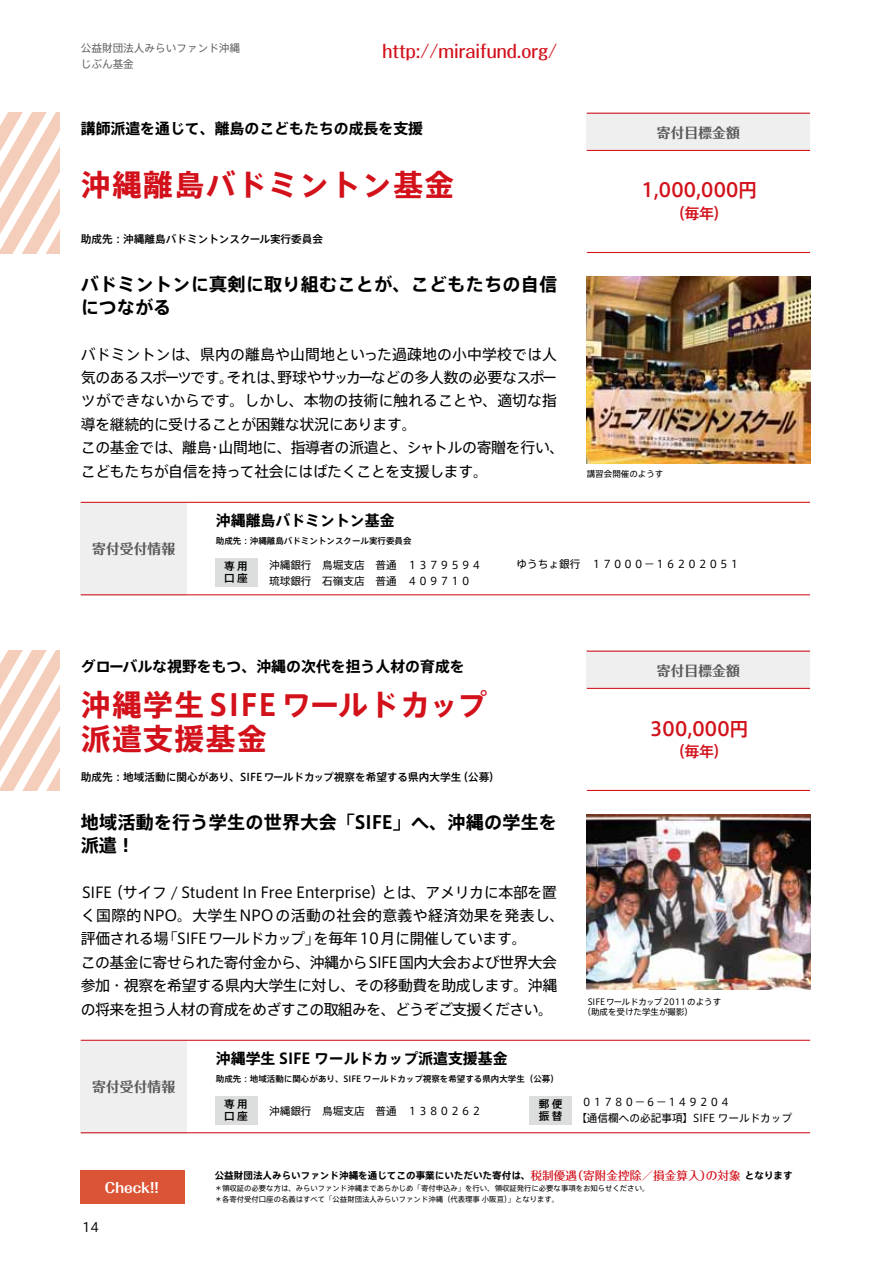
<style>
.page{position:relative;width:893px;height:1263px;background:#fff}
.page>*{position:absolute;margin:0;border:0;box-sizing:border-box;transform-origin:0 0}
.t1{font:700 29.7px/34px "Axis Std";letter-spacing:.05em;color:#d2111b}
.t2{font:500 19.2px "Axis Std";letter-spacing:-.025em;color:#d2111b}
.t3{font:700 18px/23.4px "Axis Std";letter-spacing:.015em;color:#000}
.t4{font:500 18px "Folk Pro";color:#d2111b}
.t5{font:14.85px/23.4px "Axis Std";letter-spacing:-.02em;color:#000}
.t6{font:700 14.85px "Axis Std";color:#000}
.t7{font:500 14.85px "Axis Std";color:#d2111b}
.t8{font:700 13.8px "Folk Pro";color:#595757}
.t9{font:700 13.8px "Folk Pro";color:#fff}
.t10{font:12.75px "Axis Std";color:#000}
.t11{font:10.65px/15.9px "Axis Std";color:#000}
.t12{font:500 10.65px/11.7px "Axis Std";color:#000}
.t13{font:10.65px/15.9px "Axis Std";color:#666464}
.t14{font:700 9.6px "Axis Std";color:#000}
.t15{font:500 8.55px "Axis Std";color:#000}
.t16{font:8.55px/10.6px "Axis Std";color:#000}
.t17{font:7.5px/10.6px "Axis Std";color:#000}
.s1{font-family:"Folk Pro";font-weight:500;font-size:11.7px;color:#d2111b}
</style>
<div class="page">
<hr style="left:892px;top:0;width:1px;height:1263px;background:#fce8f0">
<svg style="left:0;top:113px;width:60px;height:140px"></svg>
<svg style="left:0;top:651px;width:60px;height:140px"></svg>
<div style="left:81px;top:502px;width:106px;height:93px;background:#efefef"></div>
<div style="left:81px;top:1040px;width:106px;height:93px;background:#efefef"></div>
<hr style="left:81px;top:594px;width:729px;height:1px;background:#d2111b">
<hr style="left:81px;top:1132px;width:729px;height:1px;background:#d2111b">
<hr style="left:81px;top:502px;width:729px;height:1px;background:#d2111b">
<hr style="left:81px;top:1040px;width:729px;height:1px;background:#d2111b">
<div style="left:215px;top:558px;width:42px;height:28px;background:#dcdddd"></div>
<div style="left:215px;top:1096px;width:42px;height:28px;background:#dcdddd"></div>
<div style="left:529px;top:1096px;width:43px;height:28px;background:#dcdddd"></div>
<div style="left:81px;top:1170px;width:104px;height:33px;background:#da5435"></div>
<div style="left:587px;top:113px;width:223px;height:38px;background:#efefef"></div>
<div style="left:587px;top:651px;width:223px;height:38px;background:#efefef"></div>
<hr style="left:587px;top:113px;width:223px;height:1px;background:#d2111b">
<hr style="left:587px;top:150px;width:223px;height:1px;background:#d2111b">
<hr style="left:587px;top:252px;width:223px;height:1px;background:#d2111b">
<hr style="left:587px;top:790px;width:223px;height:1px;background:#d2111b">
<hr style="left:587px;top:651px;width:223px;height:1px;background:#d2111b">
<hr style="left:587px;top:688px;width:223px;height:1px;background:#d2111b">
<img style="left:587px;top:276px;width:223px;height:187px">
<img style="left:587px;top:814px;width:223px;height:176px">
<p class="t13" style="left:81px;top:39px;width:161px">公益財団法人みらいファンド沖縄じぶん基金</p>
<p class="t4" style="left:383px;top:36px;width:176px">http://miraifund.org/</p>
<p class="t6" style="left:81px;top:117px;width:344px">講師派遣を通じて、離島のこどもたちの成長を支援</p>
<h1 class="t1" style="left:81px;top:166px;width:375px">沖縄離島バドミントン基金</h1>
<p class="t12" style="left:81px;top:233px;width:244px">助成先：沖縄離島バドミントンスクール実行委員会</p>
<p class="t3" style="left:81px;top:271px;width:478px">バドミントンに真剣に取り組むことが、こどもたちの自信につながる</p>
<p class="t5" style="left:81px;top:341px;width:485px">バドミントンは、県内の離島や山間地といった過疎地の小中学校では人気のあるスポーツです。それは、野球やサッカーなどの多人数の必要なスポーツができないからです。しかし、本物の技術に触れることや、適切な指導を継続的に受けることが困難な状況にあります。<br>この基金では、離島・山間地に、指導者の派遣と、シャトルの寄贈を行い、こどもたちが自信を持って社会にはばたくことを支援します。</p>
<p class="t8" style="left:92px;top:537px;width:84px">寄付受付情報</p>
<p class="t6" style="left:216px;top:509px;width:180px">沖縄離島バドミントン基金</p>
<p class="t15" style="left:216px;top:534px;width:197px">助成先：沖縄離島バドミントンスクール実行委員会</p>
<p class="t8" style="left:657px;top:121px;width:84px">寄付目標金額</p>
<p class="t2" style="left:641px;top:175px;width:118px">1,000,000円</p>
<p class="t7" style="left:670px;top:202px;width:60px">（毎年）</p>
<p class="t16" style="left:587px;top:468px;width:78px">講習会開催のようす</p>
<p class="t12" style="left:224px;top:560px;width:25px">専用口座</p>
<p class="t11" style="left:269px;top:556px;width:214px">沖縄銀行　鳥堀支店　普通　１３７９５９４琉球銀行　石嶺支店　普通　４０９７１０</p>
<p class="t11" style="left:517px;top:555px;width:225px">ゆうちょ銀行　１７０００－１６２０２０５１</p>
<p class="t6" style="left:81px;top:655px;width:385px">グローバルな視野をもつ、沖縄の次代を担う人材の育成を</p>
<h1 class="t1" style="left:81px;top:686px;width:408px">沖縄学生 SIFE ワールドカップ派遣支援基金</h1>
<p class="t12" style="left:81px;top:770px;width:421px">助成先：地域活動に関心があり、SIFEワールドカップ視察を希望する県内大学生（公募）</p>
<p class="t8" style="left:657px;top:658px;width:84px">寄付目標金額</p>
<p class="t2" style="left:650px;top:714px;width:100px">300,000円</p>
<p class="t7" style="left:670px;top:740px;width:60px">（毎年）</p>
<p class="t3" style="left:81px;top:809px;width:478px">地域活動を行う学生の世界大会「SIFE」へ、沖縄の学生を派遣！</p>
<p class="t5" style="left:81px;top:879px;width:485px">SIFE（サイフ / Student In Free Enterprise）とは、アメリカに本部を置く国際的NPO。大学生NPOの活動の社会的意義や経済効果を発表し、評価される場「SIFEワールドカップ」を毎年10月に開催しています。<br>この基金に寄せられた寄付金から、沖縄からSIFE国内大会および世界大会参加・視察を希望する県内大学生に対し、その移動費を助成します。沖縄の将来を担う人材の育成をめざすこの取組みを、どうぞご支援ください。</p>
<p class="t8" style="left:92px;top:1075px;width:84px">寄付受付情報</p>
<p class="t6" style="left:216px;top:1046px;width:293px">沖縄学生 SIFE ワールドカップ派遣支援基金</p>
<p class="t15" style="left:216px;top:1072px;width:344px">助成先：地域活動に関心があり、SIFE ワールドカップ視察を希望する県内大学生（公募）</p>
<p class="t12" style="left:224px;top:1098px;width:25px">専用口座</p>
<p class="t12" style="left:539px;top:1098px;width:25px">郵便振替</p>
<p class="t11" style="left:269px;top:1102px;width:214px">沖縄銀行　鳥堀支店　普通　１３８０２６２</p>
<p class="t16" style="left:583px;top:995px;width:140px;text-indent:5px">SIFEワールドカップ2011のようす（助成を受けた学生が撮影）</p>
<p class="t11" style="left:576px;top:1093px;width:217px;text-indent:5px">０１７８０−６−１４９２０４<br>【通信欄への必記事項】SIFE ワールドカップ</p>
<p class="t9" style="left:105px;top:1176px;width:56px">Check!!</p>
<p class="t10" style="left:82px;top:1217px;width:19px">14</p>
<p class="t14" style="left:215px;top:1168px;width:579px">公益財団法人みらいファンド沖縄を通じてこの事業にいただいた寄付は、<span class="s1">税制優遇（寄附金控除／損金算入）の対象</span>となります</p>
<p class="t17" style="left:215px;top:1182px;width:443px">＊領収証の必要な方は、みらいファンド沖縄まであらかじめ「寄付申込み」を行い、領収証発行に必要な事項をお知らせください。　＊各寄付受付口座の名義はすべて「公益財団法人みらいファンド沖縄（代表理事小阪亘）」となります。</p>
</div>
